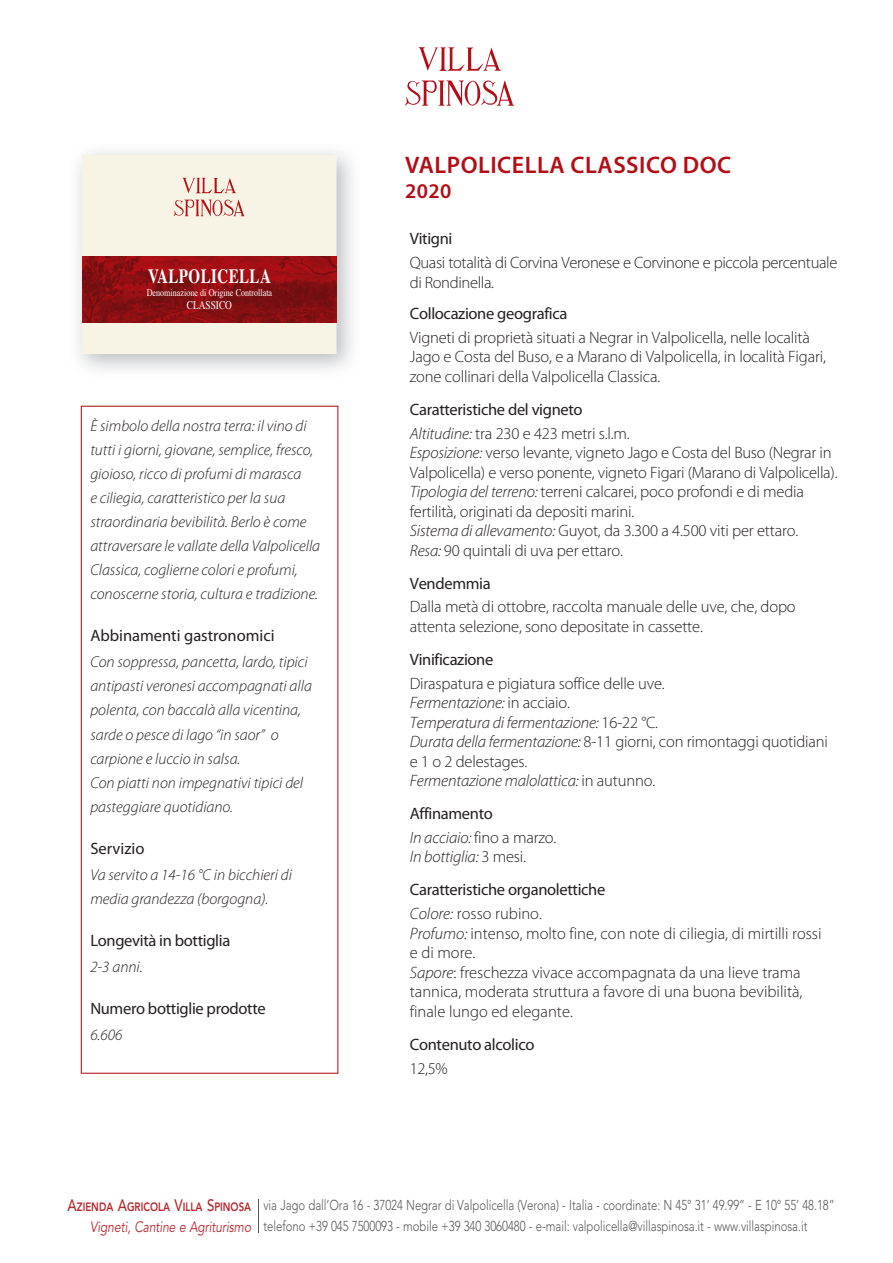
<style>
.page{position:relative;width:893px;height:1263px;background:#fff}
.page>*{position:absolute;margin:0;border:0;box-sizing:border-box;transform-origin:0 0}
.t1{font:600 24px "Myriad Pro";letter-spacing:.02em;color:#b30e15}
.t2{font:600 21px "Myriad Pro";color:#b30e15}
.t3{font:700 20.25px "Times";letter-spacing:.03em;color:#fff;scale:.74 1}
.t4{font:300 16.5px/19.5px "Myriad Pro";letter-spacing:-.01em;color:#231f20}
.t5{font:16.5px/23.7px "Myriad Pro";letter-spacing:-.02em;color:#231f20}
.t6{font:16.5px "Myriad Pro";color:#231f20}
.t7{font:italic 300 15.75px/24px "Myriad Pro";color:#231f20}
.t8{font:italic 15px "Avenir";letter-spacing:-.005em;color:#b7282e;scale:.8 1}
.t9{font:300 14.25px/21px "Avenir";letter-spacing:-.005em;color:#57585a;scale:.8 1}
.t10{font:800 12.15px "Avenir";color:#b7282e;scale:.8 1}
.t11{font:11.7px "Times";color:#fff;scale:.8 1}
.t12{font:10.05px "Times";color:#fff;scale:.8 1}
.s1{font-weight:300;font-style:italic}
.s2{font-weight:300}
.s3{font-style:italic}
.s4{font-weight:500;font-size:16.5px}
</style>
<div class="page">
<hr style="left:258px;top:1199px;width:1px;height:34px;background:#57585a">
<img style="left:405px;top:47px;width:109px;height:59px">
<svg style="left:81px;top:406px;width:257px;height:668px"></svg>
<img style="left:78px;top:151px;width:274px;height:219px">
<div style="left:83px;top:155px;width:253px;height:199px;background:#f7f4e5"></div>
<img style="left:83px;top:256px;width:253px;height:67px">
<img style="left:173px;top:177px;width:72px;height:40px">
<p class="t3" style="left:148px;top:256px;width:167px">VALPOLICELLA</p>
<p class="t12" style="left:147px;top:283px;width:158px">Denominazione di Origine Controllata</p>
<p class="t11" style="left:187px;top:294px;width:58px">CLASSICO</p>
<p class="t7" style="left:90px;top:414px;width:231px">È simbolo della nostra terra: il vino di tutti i giorni, giovane, semplice, fresco, gioioso, ricco di profumi di marasca<br>e ciliegia, caratteristico per la sua straordinaria bevibilità. Berlo è come attraversare le vallate della Valpolicella Classica, coglierne colori e profumi, conoscerne storia, cultura e tradizione.</p>
<p class="t6" style="left:90px;top:627px;width:186px">Abbinamenti gastronomici</p>
<p class="t7" style="left:90px;top:651px;width:223px">Con soppressa, pancetta, lardo, tipici antipasti veronesi accompagnati alla polenta, con baccalà alla vicentina, sarde o pesce di lago “in saor” o carpione e luccio in salsa.<br>Con piatti non impegnativi tipici del pasteggiare quotidiano.</p>
<p class="t6" style="left:90px;top:839px;width:56px">Servizio</p>
<p class="t7" style="left:90px;top:863px;width:203px">Va servito a 14-16 °C in bicchieri di media grandezza (borgogna).</p>
<p class="t5" style="left:90px;top:928px;width:141px">Longevità in bottiglia</p>
<p class="t7" style="left:90px;top:955px;width:54px">2-3 anni.</p>
<p class="t5" style="left:90px;top:997px;width:177px">Numero bottiglie prodotte</p>
<p class="t7" style="left:90px;top:1023px;width:33px">6.606</p>
<h1 class="t1" style="left:405px;top:152px;width:327px">VALPOLICELLA CLASSICO DOC</h1>
<p class="t2" style="left:405px;top:180px;width:48px">2020</p>
<p class="t5" style="left:410px;top:227px;width:44px">Vitigni</p>
<p class="t4" style="left:410px;top:253px;width:429px">Quasi totalità di Corvina Veronese e Corvinone e piccola percentuale di Rondinella.</p>
<p class="t5" style="left:410px;top:302px;width:159px">Collocazione geografica</p>
<p class="t4" style="left:410px;top:328px;width:418px">Vigneti di proprietà situati a Negrar in Valpolicella, nelle località<br>Jago e Costa del Buso, e a Marano di Valpolicella, in località Figari, zone collinari della Valpolicella Classica.</p>
<p class="t5" style="left:410px;top:398px;width:221px">Caratteristiche del vigneto<br><span class="s1">Altitudine:</span> <span class="s2">tra 230 e 423 metri s.l.m.</span></p>
<p class="t4" style="left:410px;top:443px;width:429px"><span class="s3">Esposizione:</span> verso levante, vigneto Jago e Costa del Buso (Negrar in Valpolicella) e verso ponente, vigneto Figari (Marano di Valpolicella).<br><span class="s3">Tipologia del terreno:</span> terreni calcarei, poco profondi e di media fertilità, originati da depositi marini.<br><span class="s3">Sistema di allevamento:</span> Guyot, da 3.300 a 4.500 viti per ettaro.<br><span class="s3">Resa:</span> 90 quintali di uva per ettaro.</p>
<p class="t5" style="left:410px;top:571px;width:82px">Vendemmia</p>
<p class="t4" style="left:410px;top:597px;width:387px">Dalla metà di ottobre, raccolta manuale delle uve, che, dopo attenta selezione, sono depositate in cassette.</p>
<p class="t5" style="left:410px;top:648px;width:85px">Vinificazione</p>
<p class="t4" style="left:410px;top:674px;width:420px">Diraspatura e pigiatura soffice delle uve.<br><span class="s3">Fermentazione:</span> in acciaio.<br><span class="s3">Temperatura di fermentazione:</span> 16-22 °C.<br><span class="s3">Durata della fermentazione:</span> 8-11 giorni, con rimontaggi quotidiani e 1 o 2 delestages.<br><span class="s3">Fermentazione malolattica:</span> in autunno.</p>
<p class="t5" style="left:410px;top:802px;width:148px">Affinamento<br><span class="s1">In acciaio:</span> <span class="s2">fino a marzo.</span></p>
<p class="t5" style="left:410px;top:841px;width:197px;line-height:33px"><span class="s1">In bottiglia:</span> <span class="s2">3 mesi.<br></span>Caratteristiche organolettiche</p>
<p class="t4" style="left:410px;top:904px;width:413px"><span class="s3">Colore:</span> rosso rubino.<br><span class="s3">Profumo:</span> intenso, molto fine, con note di ciliegia, di mirtilli rossi e di more.<br><span class="s3">Sapore</span>: freschezza vivace accompagnata da una lieve trama tannica, moderata struttura a favore di una buona bevibilità, finale lungo ed elegante.</p>
<p class="t5" style="left:410px;top:1033px;width:126px">Contenuto alcolico</p>
<p class="t4" style="left:410px;top:1058px;width:39px">12,5%</p>
<p class="t10" style="left:68px;top:1199px;width:231px"><span class="s4">A</span>ZIENDA <span class="s4">A</span>GRICOLA <span class="s4">V</span>ILLA <span class="s4">S</span>PINOSA</p>
<p class="t8" style="left:90px;top:1218px;width:203px">Vigneti, Cantine e Agriturismo</p>
<p class="t9" style="left:263px;top:1194px;width:716px">via Jago dall’Ora 16 - 37024 Negrar di Valpolicella (Verona) - Italia - coordinate: N 45° 31’ 49.99” - E 10° 55’ 48.18” telefono +39 045 7500093 - mobile +39 340 3060480 - e-mail: valpolicella@villaspinosa.it - www.villaspinosa.it</p>
</div>
